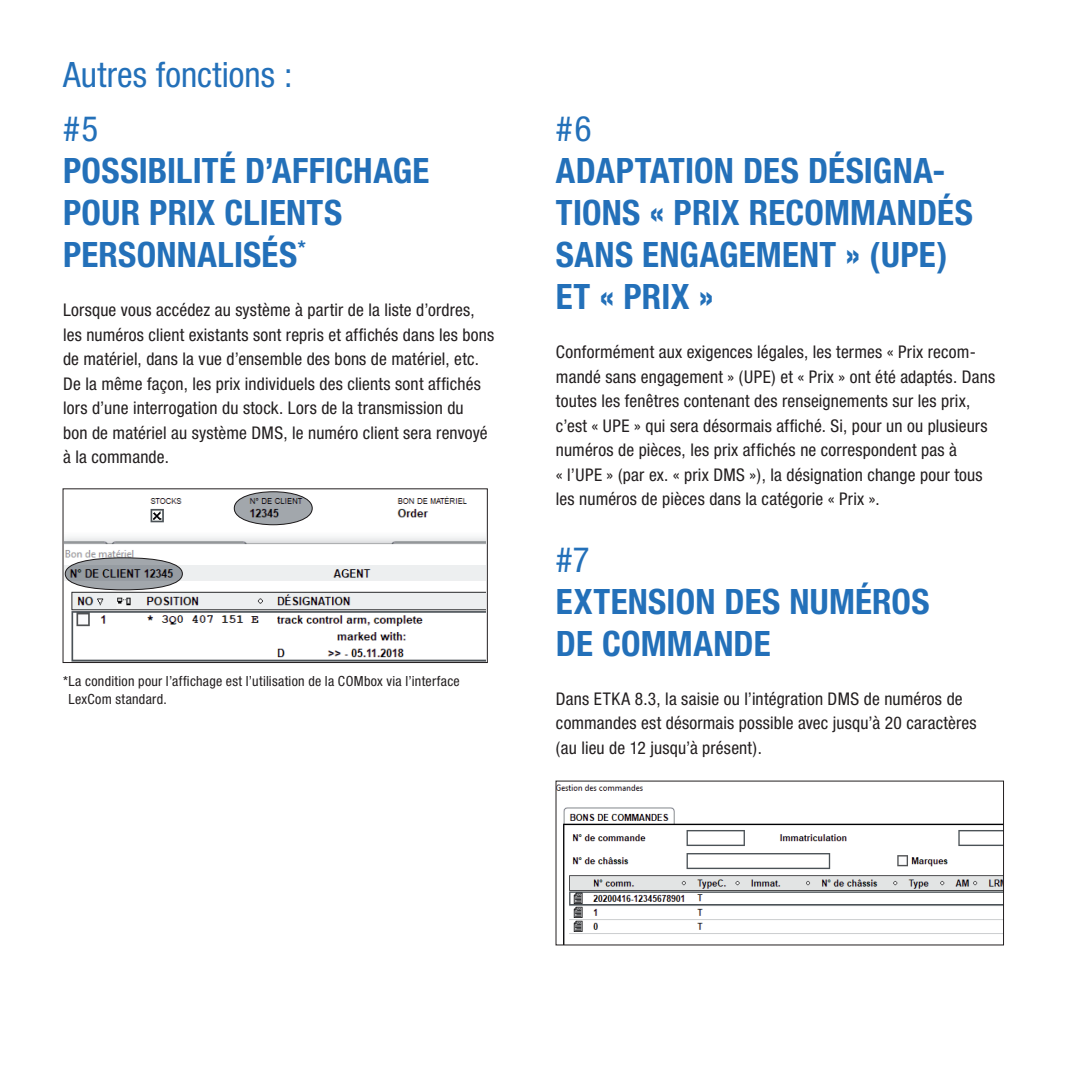
<style>
.page{position:relative;width:1067px;height:1067px;background:#fff}
.page>*{position:absolute;margin:0;border:0;box-sizing:border-box;transform-origin:0 0}
.t1{font:700 condensed 35px/42px "Helvetica Neue";letter-spacing:.005em;color:#2370b9}
.t2{font:condensed 35px "Helvetica Neue";letter-spacing:.005em;color:#2370b9}
.t3{font:condensed 17.5px/24.5px "Helvetica Neue";letter-spacing:.01em;color:#231f20}
.t4{font:condensed 14px/17.5px "Helvetica Neue";letter-spacing:.02em;color:#231f20}
</style>
<div class="page">
<img style="left:557px;top:784px;width:445px;height:159px">
<img style="left:65px;top:491px;width:421px;height:170px">
<div style="left:63px;top:488px;width:425px;height:175px;border:1px solid #231f20"></div>
<svg style="left:65px;top:558px;width:117px;height:32px;background:#8b8f95"></svg>
<div style="left:65px;top:557px;width:118px;height:33px;border:1px solid #231f20;border-radius:50%"></div>
<svg style="left:234px;top:492px;width:78px;height:33px;background:#919499"></svg>
<div style="left:234px;top:491px;width:79px;height:34px;border:1px solid #231f20;border-radius:50%"></div>
<p class="t2" style="left:63px;top:54px;width:231px">Autres fonctions :</p>
<p class="t2" style="left:63px;top:108px;width:37px">#5</p>
<p class="t1" style="left:63px;top:149px;width:368px">POSSIBILITÉ D’AFFICHAGE<br>POUR PRIX CLIENTS<br>PERSONNALISÉS<sup>*</sup></p>
<p class="t3" style="left:63px;top:297px;width:433px">Lorsque vous accédez au système à partir de la liste d’ordres, les numéros client existants sont repris et affichés dans les bons de matériel, dans la vue d’ensemble des bons de matériel, etc.</p>
<p class="t3" style="left:63px;top:371px;width:426px">De la même façon, les prix individuels des clients sont affichés lors d’une interrogation du stock. Lors de la transmission du bon de matériel au système DMS, le numéro client sera renvoyé</p>
<p class="t3" style="left:63px;top:444px;width:107px">à la commande.</p>
<p class="t4" style="left:68px;top:672px;width:393px;text-indent:-5px">*La condition pour l’affichage est l’utilisation de la COMbox via l’interface<br>LexCom standard.</p>
<p class="t2" style="left:556px;top:108px;width:37px">#6</p>
<p class="t1" style="left:556px;top:149px;width:418px">ADAPTATION DES DÉSIGNA-<br>TIONS « PRIX RECOMMANDÉS<br>SANS ENGAGEMENT » (UPE)<br>ET « PRIX »</p>
<p class="t3" style="left:556px;top:339px;width:440px">Conformément aux exigences légales, les termes « Prix recom&shy;mandé sans engagement » (UPE) et « Prix » ont été adaptés. Dans toutes les fenêtres contenant des renseignements sur les prix, c’est « UPE » qui sera désormais affiché. Si, pour un ou plusieurs numéros de pièces, les prix affichés ne correspondent pas à<br>« l’UPE » (par ex. « prix DMS »), la désignation change pour tous les numéros de pièces dans la catégorie « Prix ».</p>
<p class="t2" style="left:556px;top:539px;width:35px">#7</p>
<p class="t1" style="left:556px;top:580px;width:375px">EXTENSION DES NUMÉROS<br>DE COMMANDE</p>
<p class="t3" style="left:556px;top:686px;width:422px">Dans ETKA 8.3, la saisie ou l’intégration DMS de numéros de commandes est désormais possible avec jusqu’à 20 caractères</p>
<p class="t3" style="left:556px;top:735px;width:208px">(au lieu de 12 jusqu’à présent).</p>
</div>
